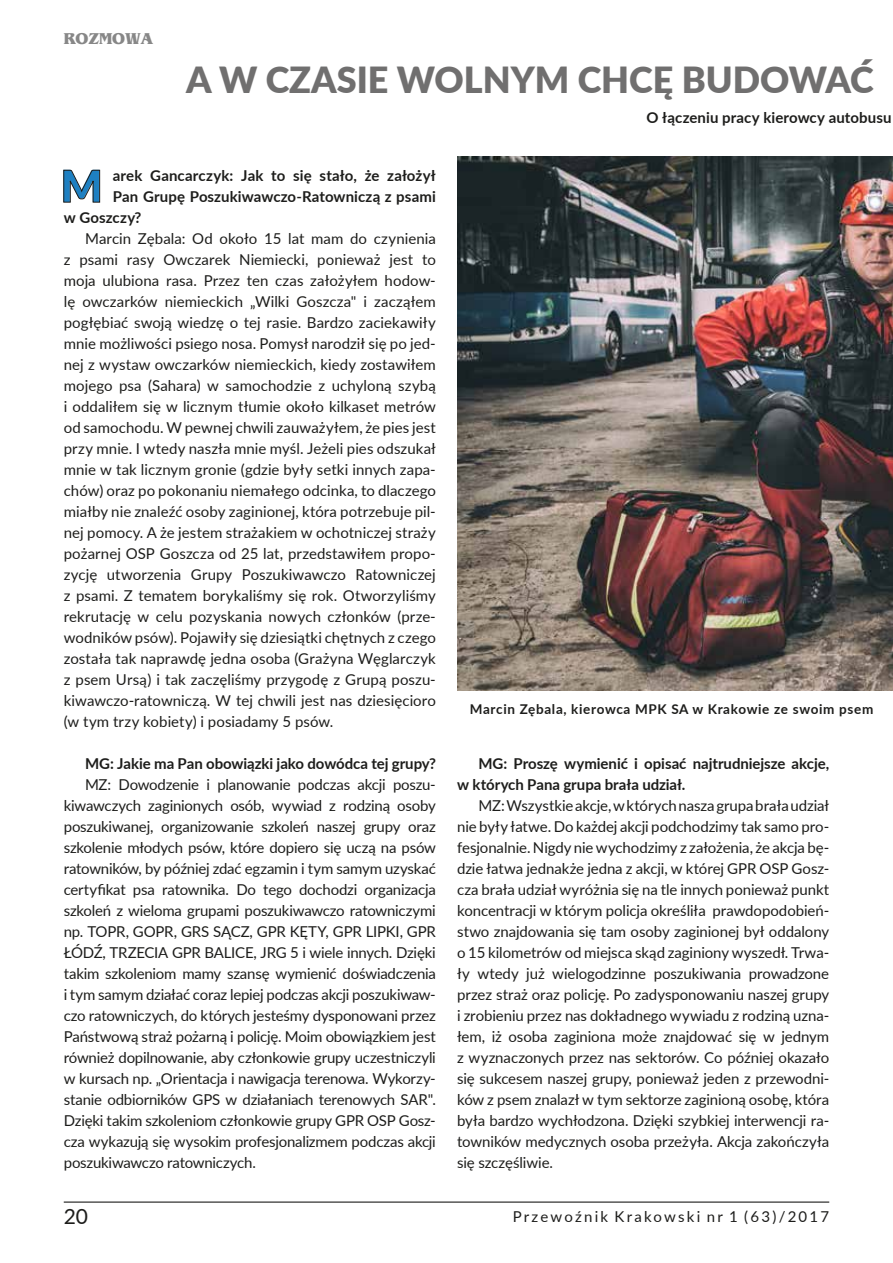
<style>
.page{position:relative;width:893px;height:1263px;background:#fff}
.page>*{position:absolute;margin:0;border:0;box-sizing:border-box;transform-origin:0 0}
.t1{font:900 43.8px "Lato";color:#1e80c2}
.t2{font:900 36px "Lato";color:#706f6f}
.t3{font:21px "Lato";color:#1d1d1b}
.t4{font:700 16.5px "Bangkok";color:#878787}
.t5{font:15px/21px "Lato";color:#1d1d1b;text-align:justify}
.t6{font:700 15px/21px "Lato";color:#1d1d1b}
.t7{font:15px "Lato";letter-spacing:.15em;color:#1d1d1b}
.t8{font:700 13.5px "Lato";letter-spacing:.05em;color:#1d1d1b}
</style>
<div class="page">
<hr style="left:64px;top:1201px;width:765px;height:2px;background:#1d1d1b">
<svg style="left:63px;top:169px;width:37px;height:34px"></svg>
<img style="left:457px;top:156px;width:436px;height:534px">
<p class="t4" style="left:64px;top:29px;width:91px">ROZMOWA</p>
<h2 class="t2" style="left:186px;top:53px;width:689px">A W CZASIE WOLNYM CHCĘ BUDOWAĆ</h2>
<p class="t6" style="left:646px;top:106px;width:247px">O łączeniu pracy kierowcy autobusu</p>
<h1 class="t1" style="left:61px;top:153px;width:44px">M</h1>
<p class="t6" style="left:113px;top:165px;width:324px">arek Gancarczyk: Jak to się stało, że założył</p>
<p class="t6" style="left:113px;top:186px;width:324px">Pan Grupę Poszukiwawczo-Ratowniczą z psami</p>
<p class="t6" style="left:64px;top:207px;width:79px">w Goszczy?</p>
<p class="t5" style="left:64px;top:228px;width:374px;text-indent:21px">Marcin Zębala: Od około 15 lat mam do czynienia z psami rasy Owczarek Niemiecki, ponieważ jest to moja ulubiona rasa. Przez ten czas założyłem hodow&shy;lę owczarków niemieckich „Wilki Goszcza" i zacząłem pogłębiać swoją wiedzę o tej rasie. Bardzo zaciekawiły mnie możliwości psiego nosa. Pomysł narodził się po jed&shy;nej z wystaw owczarków niemieckich, kiedy zostawiłem mojego psa (Sahara) w samochodzie z uchyloną szybą i oddaliłem się w licznym tłumie około kilkaset metrów od samochodu. W pewnej chwili zauważyłem, że pies jest przy mnie. I wtedy naszła mnie myśl. Jeżeli pies odszukał mnie w tak licznym gronie (gdzie były setki innych zapa&shy;chów) oraz po pokonaniu niemałego odcinka, to dlaczego miałby nie znaleźć osoby zaginionej, która potrzebuje pil&shy;nej pomocy. A że jestem strażakiem w ochotniczej straży pożarnej OSP Goszcza od 25 lat, przedstawiłem propo&shy;zycję utworzenia Grupy Poszukiwawczo Ratowniczej z psami. Z tematem borykaliśmy się rok. Otworzyliśmy rekrutację w celu pozyskania nowych członków (prze&shy;wodników psów). Pojawiły się dziesiątki chętnych z czego została tak naprawdę jedna osoba (Grażyna Węglarczyk z psem Ursą) i tak zaczęliśmy przygodę z Grupą poszu&shy;kiwawczo-ratowniczą. W tej chwili jest nas dziesięcioro (w tym trzy kobiety) i posiadamy 5 psów.</p>
<p class="t6" style="left:85px;top:753px;width:352px">MG: Jakie ma Pan obowiązki jako dowódca tej grupy?</p>
<p class="t5" style="left:64px;top:774px;width:374px;text-indent:21px">MZ: Dowodzenie i planowanie podczas akcji poszu&shy;kiwawczych zaginionych osób, wywiad z rodziną osoby poszukiwanej, organizowanie szkoleń naszej grupy oraz szkolenie młodych psów, które dopiero się uczą na psów ratowników, by później zdać egzamin i tym samym uzyskać certyfikat psa ratownika. Do tego dochodzi organizacja szkoleń z wieloma grupami poszukiwawczo ratowniczymi np. TOPR, GOPR, GRS SĄCZ, GPR KĘTY, GPR LIPKI, GPR ŁÓDŹ, TRZECIA GPR BALICE, JRG 5 i wiele innych. Dzięki takim szkoleniom mamy szansę wymienić doświadczenia i tym samym działać coraz lepiej podczas akcji poszukiwaw&shy;czo ratowniczych, do których jesteśmy dysponowani przez Państwową straż pożarną i policję. Moim obowiązkiem jest również dopilnowanie, aby członkowie grupy uczestniczyli w kursach np. „Orientacja i nawigacja terenowa. Wykorzy&shy;stanie odbiorników GPS w działaniach terenowych SAR".<br>Dzięki takim szkoleniom członkowie grupy GPR OSP Gosz&shy;cza wykazują się wysokim profesjonalizmem podczas akcji poszukiwawczo ratowniczych.</p>
<p class="t8" style="left:470px;top:699px;width:405px">Marcin Zębala, kierowca MPK SA w Krakowie ze swoim psem</p>
<p class="t6" style="left:457px;top:752px;width:374px;text-indent:21px">MG: Proszę wymienić i opisać najtrudniejsze akcje, w których Pana grupa brała udział.</p>
<p class="t5" style="left:457px;top:794px;width:374px;text-indent:21px">MZ: Wszystkie akcje, w których nasza grupa brała udział nie były łatwe. Do każdej akcji podchodzimy tak samo pro&shy;fesjonalnie. Nigdy nie wychodzimy z założenia, że akcja bę&shy;dzie łatwa jednakże jedna z akcji, w której GPR OSP Gosz&shy;cza brała udział wyróżnia się na tle innych ponieważ punkt koncentracji w którym policja określiła prawdopodobień&shy;stwo znajdowania się tam osoby zaginionej był oddalony o 15 kilometrów od miejsca skąd zaginiony wyszedł. Trwa&shy;ły wtedy już wielogodzinne poszukiwania prowadzone przez straż oraz policję. Po zadysponowaniu naszej grupy i zrobieniu przez nas dokładnego wywiadu z rodziną uzna&shy;łem, iż osoba zaginiona może znajdować się w jednym z wyznaczonych przez nas sektorów. Co później okazało się sukcesem naszej grupy, ponieważ jeden z przewodni&shy;ków z psem znalazł w tym sektorze zaginioną osobę, która była bardzo wychłodzona. Dzięki szybkiej interwencji ra&shy;towników medycznych osoba przeżyła. Akcja zakończyła się szczęśliwie.</p>
<h3 class="t3" style="left:64px;top:1202px;width:26px">20</h3>
<p class="t7" style="left:513px;top:1206px;width:318px">Przewoźnik Krakowski nr 1 (63)/2017</p>
</div>
